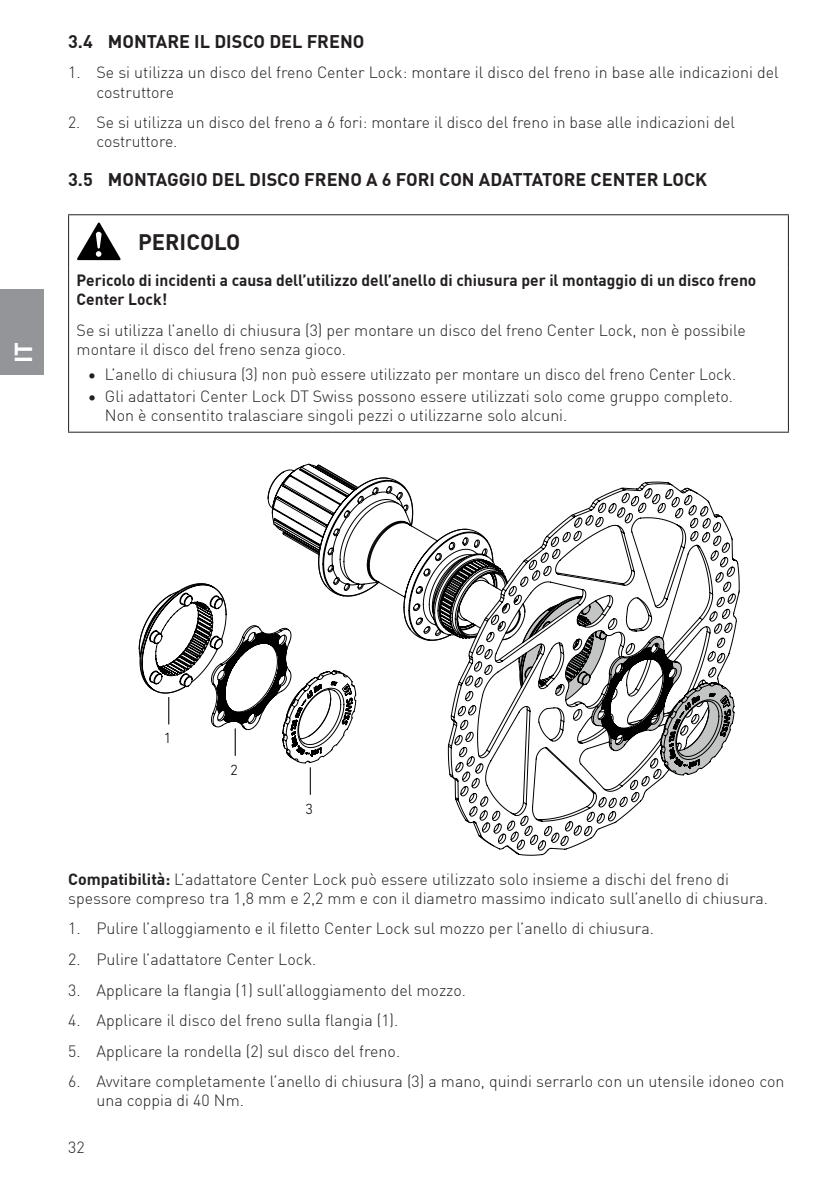
<style>
.page{position:relative;width:840px;height:1191px;background:#fff}
.page>*{position:absolute;margin:0;border:0;box-sizing:border-box;transform-origin:0 0}
.t1{font:700 24px "DIN Offc Pro";color:#fff}
.t2{font:700 22px "DIN Offc Pro";color:#231f20}
.t3{font:700 18px "DIN Offc Pro";color:#231f20}
.t4{font:300 16px/19.2px "DIN Offc Pro";color:#231f20}
.t5{font:700 16px/19.2px "DIN Offc Pro";color:#231f20}
.t6{font:300 15px "DIN Next LT Pro";color:#000001}
.s1{font-weight:700}
</style>
<div class="page">
<div style="left:0;top:289px;width:43px;height:85px;background:#939598"></div>
<hr style="left:787px;top:268px;width:1px;height:164px;background:#231f20">
<hr style="left:68px;top:214px;width:62px;height:1px;background:#231f20">
<hr style="left:68px;top:215px;width:1px;height:53px;background:#231f20">
<hr style="left:130px;top:214px;width:658px;height:1px;background:#231f20">
<hr style="left:787px;top:215px;width:1px;height:53px;background:#231f20">
<hr style="left:68px;top:268px;width:1px;height:164px;background:#231f20">
<hr style="left:68px;top:432px;width:62px;height:1px;background:#231f20">
<hr style="left:130px;top:432px;width:658px;height:1px;background:#231f20">
<svg style="left:77px;top:222px;width:44px;height:39px"></svg>
<svg style="left:267px;top:463px;width:472px;height:393px"></svg>
<svg style="left:138px;top:582px;width:219px;height:212px"></svg>
<svg style="left:519px;top:596px;width:214px;height:179px"></svg>
<h1 class="t1" style="left:5px;top:363px;width:23px;rotate:-90deg">IT</h1>
<p class="t3" style="left:68px;top:27px;width:298px">3.4 MONTARE IL DISCO DEL FRENO</p>
<p class="t4" style="left:96px;top:62px;width:683px;text-indent:-28px">1. Se si utilizza un disco del freno Center Lock: montare il disco del freno in base alle indicazioni del costruttore</p>
<p class="t4" style="left:96px;top:112px;width:639px;text-indent:-28px">2. Se si utilizza un disco del freno a 6 fori: montare il disco del freno in base alle indicazioni del costruttore.</p>
<p class="t3" style="left:68px;top:165px;width:640px">3.5 MONTAGGIO DEL DISCO FRENO A 6 FORI CON ADATTATORE CENTER LOCK</p>
<h2 class="t2" style="left:138px;top:225px;width:104px">PERICOLO</h2>
<p class="t5" style="left:77px;top:269px;width:681px">Pericolo di incidenti a causa dell’utilizzo dell’anello di chiusura per il montaggio di un disco freno<br>Center Lock!</p>
<p class="t4" style="left:77px;top:319px;width:670px">Se si utilizza l’anello di chiusura (3) per montare un disco del freno Center Lock, non è possibile montare il disco del freno senza gioco.</p>
<p class="t4" style="left:88px;top:363px;width:649px">• L’anello di chiusura (3) non può essere utilizzato per montare un disco del freno Center Lock.</p>
<p class="t4" style="left:105px;top:385px;width:629px;text-indent:-17px">• Gli adattatori Center Lock DT Swiss possono essere utilizzati solo come gruppo completo.<br>Non è consentito tralasciare singoli pezzi o utilizzarne solo alcuni.</p>
<p class="t6" style="left:164px;top:729px;width:9px">1</p>
<p class="t6" style="left:230px;top:761px;width:9px">2</p>
<p class="t6" style="left:305px;top:800px;width:9px">3</p>
<p class="t4" style="left:68px;top:868px;width:701px"><span class="s1">Compatibilità:</span> L’adattatore Center Lock può essere utilizzato solo insieme a dischi del freno di spessore compreso tra 1,8 mm e 2,2 mm e con il diametro massimo indicato sull’anello di chiusura.</p>
<p class="t4" style="left:68px;top:918px;width:587px">1. Pulire l’alloggiamento e il filetto Center Lock sul mozzo per l’anello di chiusura.</p>
<p class="t4" style="left:68px;top:948px;width:249px">2. Pulire l’adattatore Center Lock.</p>
<p class="t4" style="left:68px;top:979px;width:399px">3. Applicare la flangia (1) sull’alloggiamento del mozzo.</p>
<p class="t4" style="left:68px;top:1009px;width:331px">4. Applicare il disco del freno sulla flangia (1).</p>
<p class="t4" style="left:68px;top:1040px;width:333px">5. Applicare la rondella (2) sul disco del freno.</p>
<p class="t4" style="left:96px;top:1070px;width:689px;text-indent:-28px">6. Avvitare completamente l’anello di chiusura (3) a mano, quindi serrarlo con un utensile idoneo con una coppia di 40 Nm.</p>
<p class="t4" style="left:68px;top:1136px;width:18px">32</p>
</div>
